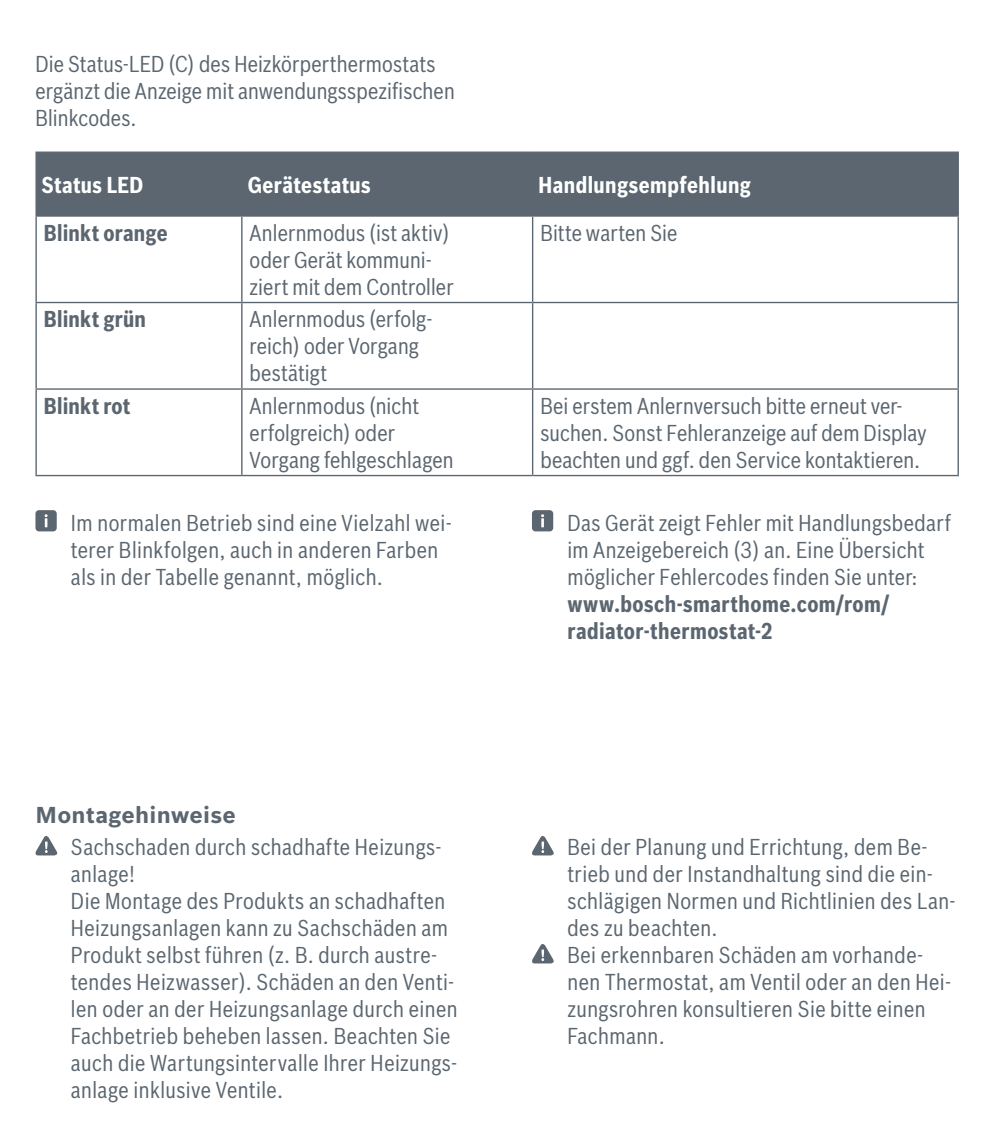
<style>
.page{position:relative;width:993px;height:1134px;background:#fff}
.page>*{position:absolute;margin:0;border:0;box-sizing:border-box;transform-origin:0 0}
.t1{font:22.5px/27px "Bosch Sans Cond";letter-spacing:.02em;color:#5b6670}
.t2{font:700 22.5px/27px "Bosch Sans Cond";letter-spacing:.02em;color:#5b6670}
.t3{font:700 22.5px "Bosch Sans Cond";letter-spacing:.02em;color:#fff}
.t4{font:700 22.5px "Bosch Sans";letter-spacing:.01em;color:#5b6670}
</style>
<div class="page">
<div style="left:37px;top:153px;width:920px;height:62px;background:#5b6670"></div>
<hr style="left:35px;top:152px;width:207px;height:1px;background:#5b6670">
<hr style="left:35px;top:153px;width:2px;height:62px;background:#5b6670">
<hr style="left:242px;top:152px;width:290px;height:1px;background:#5b6670">
<hr style="left:241px;top:153px;width:1px;height:62px;background:#5b6670">
<hr style="left:532px;top:152px;width:426px;height:1px;background:#5b6670">
<hr style="left:531px;top:153px;width:2px;height:62px;background:#5b6670">
<hr style="left:957px;top:153px;width:1px;height:62px;background:#5b6670">
<hr style="left:35px;top:215px;width:207px;height:2px;background:#5b6670">
<hr style="left:35px;top:217px;width:2px;height:85px;background:#5b6670">
<hr style="left:242px;top:215px;width:290px;height:2px;background:#5b6670">
<hr style="left:241px;top:217px;width:1px;height:85px;background:#5b6670">
<hr style="left:532px;top:215px;width:426px;height:2px;background:#5b6670">
<hr style="left:531px;top:217px;width:2px;height:85px;background:#5b6670">
<hr style="left:957px;top:217px;width:1px;height:85px;background:#5b6670">
<hr style="left:35px;top:302px;width:207px;height:1px;background:#5b6670">
<hr style="left:35px;top:303px;width:2px;height:85px;background:#5b6670">
<hr style="left:242px;top:302px;width:290px;height:1px;background:#5b6670">
<hr style="left:241px;top:303px;width:1px;height:85px;background:#5b6670">
<hr style="left:532px;top:302px;width:426px;height:1px;background:#5b6670">
<hr style="left:531px;top:303px;width:2px;height:85px;background:#5b6670">
<hr style="left:957px;top:303px;width:1px;height:85px;background:#5b6670">
<hr style="left:35px;top:388px;width:207px;height:2px;background:#5b6670">
<hr style="left:35px;top:390px;width:2px;height:85px;background:#5b6670">
<hr style="left:242px;top:388px;width:290px;height:2px;background:#5b6670">
<hr style="left:241px;top:390px;width:1px;height:85px;background:#5b6670">
<hr style="left:532px;top:388px;width:426px;height:2px;background:#5b6670">
<hr style="left:531px;top:390px;width:2px;height:85px;background:#5b6670">
<hr style="left:957px;top:390px;width:1px;height:85px;background:#5b6670">
<hr style="left:35px;top:475px;width:207px;height:1px;background:#5b6670">
<hr style="left:242px;top:475px;width:290px;height:1px;background:#5b6670">
<hr style="left:532px;top:475px;width:426px;height:1px;background:#5b6670">
<div style="left:35px;top:510px;width:22px;height:21px;background:#5b6670;border-radius:4px"></div>
<svg style="left:45px;top:514px;width:3px;height:13px"></svg>
<svg style="left:35px;top:835px;width:23px;height:21px"></svg>
<div style="left:531px;top:510px;width:22px;height:21px;background:#5b6670;border-radius:4px"></div>
<svg style="left:541px;top:514px;width:3px;height:13px"></svg>
<svg style="left:532px;top:836px;width:22px;height:20px"></svg>
<svg style="left:532px;top:944px;width:22px;height:20px"></svg>
<p class="t1" style="left:35px;top:49px;width:421px">Die Status-LED (C) des Heizkörperthermostats ergänzt die Anzeige mit anwendungsspezifischen<br>Blinkcodes.</p>
<p class="t3" style="left:42px;top:168px;width:103px">Status LED</p>
<p class="t3" style="left:247px;top:168px;width:125px">Gerätestatus</p>
<p class="t3" style="left:538px;top:168px;width:214px">Handlungsempfehlung</p>
<p class="t2" style="left:44px;top:218px;width:125px">Blinkt orange</p>
<p class="t1" style="left:249px;top:217px;width:205px">Anlernmodus (ist aktiv) oder Gerät kommuni&shy;ziert mit dem Controller</p>
<p class="t1" style="left:540px;top:217px;width:138px">Bitte warten Sie</p>
<p class="t2" style="left:44px;top:304px;width:103px">Blinkt grün</p>
<p class="t1" style="left:249px;top:304px;width:184px">Anlernmodus (erfolg&shy;reich) oder Vorgang bestätigt</p>
<p class="t2" style="left:44px;top:391px;width:88px">Blinkt rot</p>
<p class="t1" style="left:249px;top:390px;width:205px">Anlernmodus (nicht erfolgreich) oder<br>Vorgang fehlgeschlagen</p>
<p class="t1" style="left:540px;top:390px;width:388px">Bei erstem Anlernversuch bitte erneut ver&shy;suchen. Sonst Fehleranzeige auf dem Display beachten und ggf. den Service kontaktieren.</p>
<p class="t1" style="left:71px;top:508px;width:382px">Im normalen Betrieb sind eine Vielzahl wei&shy;terer Blinkfolgen, auch in anderen Farben als in der Tabelle genannt, möglich.</p>
<p class="t4" style="left:35px;top:800px;width:202px">Montagehinweise</p>
<p class="t1" style="left:71px;top:832px;width:388px">Sachschaden durch schadhafte Heizungs&shy;anlage!<br>Die Montage des Produkts an schadhaften Heizungsanlagen kann zu Sachschäden am Produkt selbst führen (z. B. durch austre&shy;tendes Heizwasser). Schäden an den Venti&shy;len oder an der Heizungsanlage durch einen Fachbetrieb beheben lassen. Beachten Sie auch die Wartungsintervalle Ihrer Heizungs&shy;anlage inklusive Ventile.</p>
<p class="t1" style="left:567px;top:508px;width:385px">Das Gerät zeigt Fehler mit Handlungsbedarf im Anzeigebereich (3) an. Eine Übersicht möglicher Fehlercodes finden Sie unter:</p>
<p class="t2" style="left:567px;top:589px;width:323px">www.bosch-smarthome.com/rom/ radiator-thermostat-2</p>
<p class="t1" style="left:567px;top:832px;width:389px">Bei der Planung und Errichtung, dem Be&shy;trieb und der Instandhaltung sind die ein&shy;schlägigen Normen und Richtlinien des Lan&shy;des zu beachten.<br>Bei erkennbaren Schäden am vorhande&shy;nen Thermostat, am Ventil oder an den Hei&shy;zungsrohren konsultieren Sie bitte einen Fachmann.</p>
</div>
